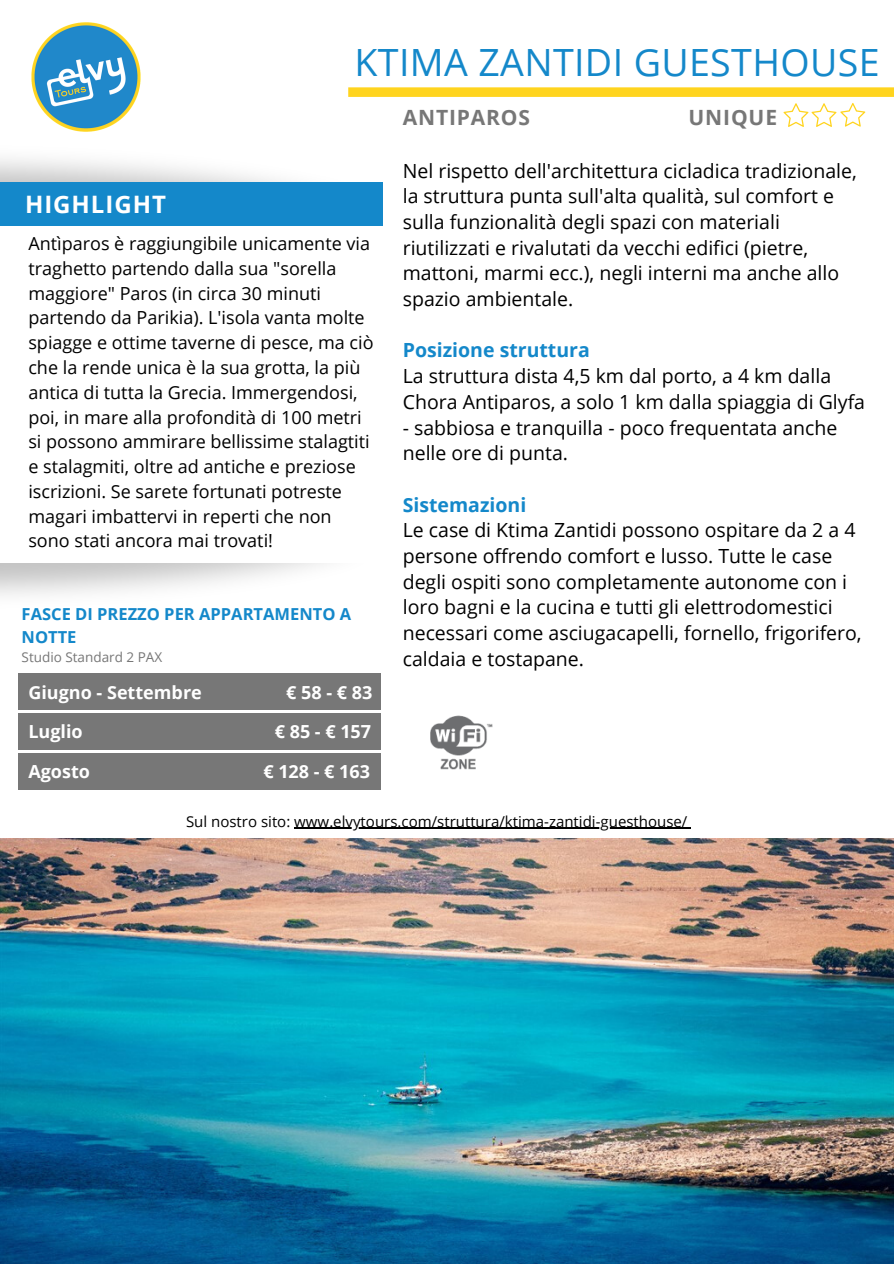
<style>
.page{position:relative;width:894px;height:1264px;background:#fff}
.page>*{position:absolute;margin:0;border:0;box-sizing:border-box;transform-origin:0 0}
.t1{font:37.5px "Open Sans";letter-spacing:.01em;color:#1488ca}
.t2{font:700 24px "Open Sans";letter-spacing:.04em;color:#fff}
.t3{font:700 21px "Open Sans";letter-spacing:.04em;color:#777}
.t4{font:19.5px/25.7px "Open Sans";color:#000}
.t5{font:700 19.5px "Open Sans";color:#1488ca}
.t6{font:18px/24.8px "Open Sans";color:#000}
.t7{font:700 18px "Open Sans";color:#fff}
.t8{font:700 16.5px/22.5px "Open Sans";color:#1488ca}
.t9{font:15px "Open Sans";color:#000}
.t10{font:13.5px "Open Sans";color:#777}
</style>
<div class="page">
<img style="left:0;top:838px;width:893px;height:425px">
<img style="left:31px;top:22px;width:110px;height:74px">
<img style="left:0;top:96px;width:383px;height:96px">
<div style="left:0;top:182px;width:382px;height:43px;background:#1488ca"></div>
<svg style="left:348px;top:87px;width:545px;height:10px;background:#ffd527"></svg>
<svg style="left:783px;top:103px;width:82px;height:24px"></svg>
<div style="left:18px;top:674px;width:363px;height:36px;background:#777"></div>
<div style="left:18px;top:713px;width:363px;height:36px;background:#777"></div>
<img style="left:430px;top:715px;width:63px;height:55px">
<hr style="left:294px;top:828px;width:393px;height:1px;background:#000">
<div style="left:18px;top:753px;width:363px;height:36px;background:#777"></div>
<h1 class="t1" style="left:354px;top:36px;width:526px">KTIMA ZANTIDI GUESTHOUSE</h1>
<p class="t3" style="left:402px;top:102px;width:129px">ANTIPAROS</p>
<p class="t3" style="left:688px;top:102px;width:90px">UNIQUE</p>
<p class="t4" style="left:402px;top:157px;width:455px">Nel rispetto dell'architettura cicladica tradizionale, la struttura punta sull'alta qualità, sul comfort e sulla funzionalità degli spazi con materiali riutilizzati e rivalutati da vecchi edifici (pietre, mattoni, marmi ecc.), negli interni ma anche allo spazio ambientale.</p>
<p class="t5" style="left:402px;top:336px;width:188px">Posizione struttura</p>
<p class="t4" style="left:402px;top:363px;width:464px">La struttura dista 4,5 km dal porto, a 4 km dalla<br>Chora Antiparos, a solo 1 km dalla spiaggia di Glyfa</p>
<p class="t4" style="left:402px;top:414px;width:436px">- sabbiosa e tranquilla - poco frequentata anche nelle ore di punta.</p>
<p class="t5" style="left:402px;top:491px;width:125px">Sistemazioni</p>
<p class="t4" style="left:402px;top:517px;width:460px">Le case di Ktima Zantidi possono ospitare da 2 a 4 persone offrendo comfort e lusso. Tutte le case degli ospiti sono completamente autonome con i loro bagni e la cucina e tutti gli elettrodomestici necessari come asciugacapelli, fornello, frigorifero, caldaia e tostapane.</p>
<p class="t2" style="left:25px;top:187px;width:142px">HIGHLIGHT</p>
<p class="t6" style="left:28px;top:231px;width:346px">Antìparos è raggiungibile unicamente via traghetto partendo dalla sua "sorella maggiore" Paros (in circa 30 minuti partendo da Parikia). L'isola vanta molte spiagge e ottime taverne di pesce, ma ciò che la rende unica è la sua grotta, la più antica di tutta la Grecia. Immergendosi, poi, in mare alla profondità di 100 metri si possono ammirare bellissime stalagtiti e stalagmiti, oltre ad antiche e preziose iscrizioni. Se sarete fortunati potreste magari imbattervi in reperti che non sono stati ancora mai trovati!</p>
<p class="t8" style="left:22px;top:602px;width:331px">FASCE DI PREZZO PER APPARTAMENTO A<br>NOTTE</p>
<p class="t10" style="left:22px;top:647px;width:142px">Studio Standard 2 PAX</p>
<p class="t7" style="left:28px;top:679px;width:175px">Giugno - Settembre</p>
<p class="t7" style="left:286px;top:679px;width:88px">€ 58 - € 83</p>
<p class="t7" style="left:28px;top:719px;width:56px">Luglio</p>
<p class="t7" style="left:275px;top:719px;width:98px">€ 85 - € 157</p>
<p class="t7" style="left:28px;top:758px;width:63px">Agosto</p>
<p class="t7" style="left:263px;top:758px;width:108px">€ 128 - € 163</p>
<p class="t9" style="left:186px;top:810px;width:503px">Sul nostro sito: www.elvytours.com/struttura/ktima-zantidi-guesthouse/</p>
</div>
